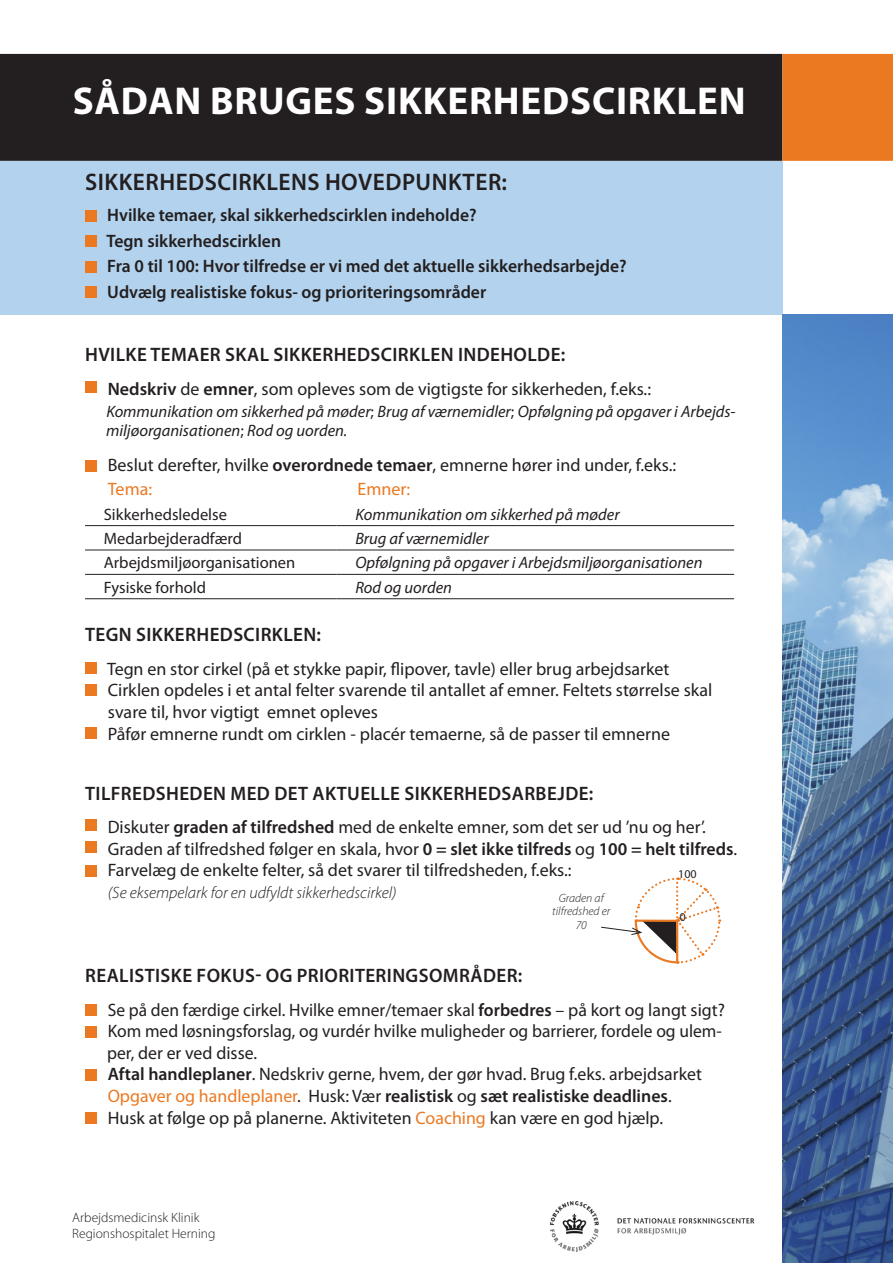
<style>
.page{position:relative;width:893px;height:1263px;background:#fff}
.page>*{position:absolute;margin:0;border:0;box-sizing:border-box;transform-origin:0 0}
.t1{font:700 39px "Myriad Pro";letter-spacing:.02em;color:#fff}
.t2{font:600 24px "Myriad Pro";letter-spacing:.02em;color:#231f20}
.t3{font:600 19.5px "Myriad Pro";letter-spacing:.02em;color:#231f20}
.t4{font:18px "Myriad Pro";color:#231f20}
.t5{font:600 18px "Myriad Pro";color:#231f20}
.t6{font:18px "Myriad Pro";color:#eb7922}
.t7{font:italic 16.5px "Myriad Pro";color:#231f20}
.t8{font:16.5px "Myriad Pro";color:#231f20}
.t9{font:italic 300 16.5px "Myriad Pro";color:#231f20}
.t10{font:300 13.5px/16.2px "Myriad Pro";color:#231f20}
.t11{font:italic 300 12px "Myriad Pro";color:#231f20}
.t12{font:12px "Myriad Pro";color:#231f20}
.s1{font-weight:600}
.s2{font-style:normal}
.s3{font-weight:400;color:#eb7922}
.s4{font-weight:400}
.s5{color:#eb7922}
</style>
<div class="page">
<div style="left:0;top:54px;width:782px;height:107px;background:#231f20"></div>
<div style="left:782px;top:54px;width:111px;height:107px;background:#eb7922"></div>
<img style="left:551px;top:1201px;width:204px;height:50px">
<div style="left:0;top:161px;width:782px;height:154px;background:#b2d2ed"></div>
<div style="left:85px;top:382px;width:11px;height:11px;background:#eb7922"></div>
<div style="left:85px;top:460px;width:11px;height:11px;background:#eb7922"></div>
<hr style="left:85px;top:525px;width:252px;height:1px;background:#231f20">
<hr style="left:337px;top:525px;width:397px;height:1px;background:#231f20">
<hr style="left:85px;top:550px;width:252px;height:1px;background:#231f20">
<hr style="left:337px;top:550px;width:397px;height:1px;background:#231f20">
<hr style="left:85px;top:574px;width:252px;height:1px;background:#231f20">
<hr style="left:337px;top:574px;width:397px;height:1px;background:#231f20">
<hr style="left:85px;top:598px;width:252px;height:1px;background:#231f20">
<hr style="left:337px;top:598px;width:397px;height:1px;background:#231f20">
<div style="left:85px;top:662px;width:11px;height:12px;background:#eb7922"></div>
<div style="left:85px;top:684px;width:11px;height:11px;background:#eb7922"></div>
<div style="left:85px;top:727px;width:11px;height:11px;background:#eb7922"></div>
<div style="left:85px;top:820px;width:11px;height:11px;background:#eb7922"></div>
<div style="left:85px;top:841px;width:11px;height:12px;background:#eb7922"></div>
<div style="left:85px;top:865px;width:11px;height:11px;background:#eb7922"></div>
<div style="left:85px;top:1004px;width:11px;height:11px;background:#eb7922"></div>
<div style="left:85px;top:1026px;width:11px;height:11px;background:#eb7922"></div>
<div style="left:85px;top:1069px;width:11px;height:11px;background:#eb7922"></div>
<div style="left:85px;top:1112px;width:11px;height:11px;background:#eb7922"></div>
<div style="left:85px;top:210px;width:11px;height:11px;background:#eb7922"></div>
<div style="left:85px;top:235px;width:11px;height:12px;background:#eb7922"></div>
<div style="left:85px;top:261px;width:11px;height:11px;background:#eb7922"></div>
<div style="left:85px;top:286px;width:11px;height:12px;background:#eb7922"></div>
<img style="left:782px;top:315px;width:111px;height:948px">
<svg style="left:601px;top:877px;width:120px;height:87px"></svg>
<p class="t1" style="left:73px;top:76px;width:675px">SÅDAN BRUGES SIKKERHEDSCIRKLEN</p>
<p class="t2" style="left:85px;top:166px;width:423px">SIKKERHEDSCIRKLENS HOVEDPUNKTER:</p>
<p class="t5" style="left:107px;top:204px;width:371px">Hvilke temaer, skal sikkerhedscirklen indeholde?</p>
<p class="t5" style="left:107px;top:229px;width:176px">Tegn sikkerhedscirklen</p>
<p class="t5" style="left:107px;top:255px;width:521px">Fra 0 til 100: Hvor tilfredse er vi med det aktuelle sikkerhedsarbejde?</p>
<p class="t5" style="left:107px;top:280px;width:381px">Udvælg realistiske fokus- og prioriteringsområder</p>
<p class="t3" style="left:85px;top:342px;width:481px">HVILKE TEMAER SKAL SIKKERHEDSCIRKLEN INDEHOLDE:</p>
<p class="t4" style="left:108px;top:378px;width:545px"><span class="s1">Nedskriv</span> de <span class="s1">emner</span>, som opleves som de vigtigste for sikkerheden, f.eks.:</p>
<p class="t7" style="left:106px;top:401px;width:631px">Kommunikation om sikkerhed på møder<span class="s2">;</span> Brug af værnemidler<span class="s2">;</span> Opfølgning på opgaver i Arbejds-</p>
<p class="t7" style="left:106px;top:421px;width:243px">miljøorganisationen<span class="s2">;</span> Rod og uorden.</p>
<p class="t4" style="left:108px;top:454px;width:570px">Beslut derefter, hvilke <span class="s1">overordnede temaer</span>, emnerne hører ind under, f.eks.:</p>
<p class="t6" style="left:108px;top:478px;width:46px">Tema:</p>
<p class="t6" style="left:358px;top:478px;width:54px">Emner:</p>
<p class="t8" style="left:104px;top:504px;width:125px">Sikkerhedsledelse</p>
<p class="t7" style="left:355px;top:504px;width:266px">Kommunikation om sikkerhed på møder</p>
<p class="t8" style="left:104px;top:528px;width:140px">Medarbejderadfærd</p>
<p class="t7" style="left:355px;top:528px;width:135px">Brug af værnemidler</p>
<p class="t8" style="left:104px;top:553px;width:193px">Arbejdsmiljøorganisationen</p>
<p class="t7" style="left:355px;top:553px;width:349px">Opfølgning på opgaver i Arbejdsmiljøorganisationen</p>
<p class="t8" style="left:104px;top:577px;width:104px">Fysiske forhold</p>
<p class="t7" style="left:355px;top:577px;width:98px">Rod og uorden</p>
<p class="t3" style="left:85px;top:622px;width:237px">TEGN SIKKERHEDSCIRKLEN:</p>
<p class="t4" style="left:107px;top:658px;width:564px">Tegn en stor cirkel (på et stykke papir, flipover, tavle) eller brug arbejdsarket</p>
<p class="t4" style="left:108px;top:679px;width:606px">Cirklen opdeles i et antal felter svarende til antallet af emner. Feltets størrelse skal</p>
<p class="t4" style="left:108px;top:701px;width:272px">svare til, hvor vigtigt emnet opleves</p>
<p class="t4" style="left:108px;top:722px;width:564px">Påfør emnerne rundt om cirklen - placér temaerne, så de passer til emnerne</p>
<p class="t3" style="left:85px;top:780px;width:510px">TILFREDSHEDEN MED DET AKTUELLE SIKKERHEDSARBEJDE:</p>
<p class="t4" style="left:108px;top:816px;width:599px">Diskuter <span class="s1">graden af tilfredshed</span> med de enkelte emner, som det ser ud ’nu og her’.</p>
<p class="t4" style="left:108px;top:838px;width:631px">Graden af tilfredshed følger en skala, hvor <span class="s1">0 = slet ikke tilfreds</span> og <span class="s1">100 = helt tilfreds</span>.</p>
<p class="t4" style="left:108px;top:859px;width:465px">Farvelæg de enkelte felter, så det svarer til tilfredsheden, f.eks.:</p>
<p class="t9" style="left:108px;top:884px;width:290px">(Se eksempelark for en udfyldt sikkerhedscirkel)</p>
<p class="t12" style="left:678px;top:866px;width:20px">100</p>
<p class="t11" style="left:559px;top:891px;width:46px">Graden af</p>
<p class="t11" style="left:552px;top:905px;width:60px">tilfredshed er</p>
<p class="t11" style="left:576px;top:918px;width:13px">70</p>
<p class="t3" style="left:85px;top:963px;width:438px">REALISTISKE FOKUS- OG PRIORITERINGSOMRÅDER:</p>
<p class="t4" style="left:108px;top:998px;width:619px">Se på den færdige cirkel. Hvilke emner/temaer skal <span class="s1">forbedres</span> – på kort og langt sigt?</p>
<p class="t4" style="left:108px;top:1020px;width:616px">Kom med løsningsforslag, og vurdér hvilke muligheder og barrierer, fordele og ulem-</p>
<p class="t4" style="left:107px;top:1042px;width:151px">per, der er ved disse.</p>
<p class="t4" style="left:108px;top:1063px;width:596px"><span class="s1">Aftal handleplaner</span>. Nedskriv gerne, hvem, der gør hvad. Brug f.eks. arbejdsarket</p>
<p class="t5" style="left:108px;top:1084px;width:565px"><span class="s3">Opgaver og handleplaner</span><span class="s4">. Husk: Vær</span> realistisk <span class="s4">og</span> sæt realistiske deadlines<span class="s4">.</span></p>
<p class="t4" style="left:108px;top:1106px;width:557px">Husk at følge op på planerne. Aktiviteten <span class="s5">Coaching</span> kan være en god hjælp.</p>
<p class="t10" style="left:72px;top:1209px;width:145px">Arbejdsmedicinsk Klinik<br>Regionshospitalet Herning</p>
</div>
